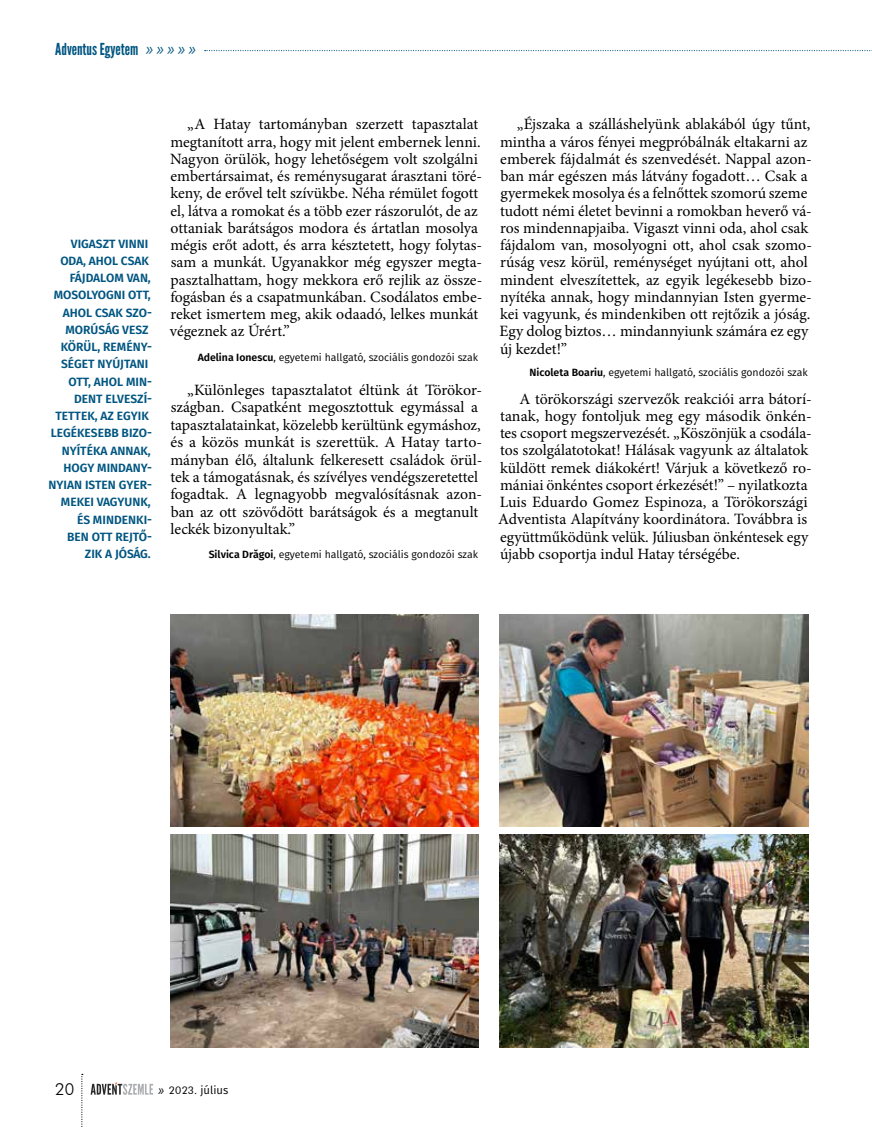
<style>
.page{position:relative;width:872px;height:1127px;background:#fff}
.page>*{position:absolute;margin:0;border:0;box-sizing:border-box;transform-origin:0 0}
.t1{font:16.5px "League Gothic";color:#005581}
.t2{font:300 16.5px "Futura BT";color:#000}
.t3{font:15.75px/17.2px "Minion Pro";color:#000}
.t4{font:600 12px "Fira Sans";color:#005581}
.t5{font:11.25px "Fira Sans";color:#000}
.t6{font:10.5px "Fira Sans";color:#000}
.s1{font-family:"Koz Go Pr 6 N"}
.s2{font-weight:600}
.s3{font-family:"Koz Go Pr 6 N";font-size:13.5px}
.s4{font-family:"Futura BT";font-size:10.5px}
</style>
<div class="page">
<svg style="left:205px;top:50px;width:667px;height:1px"></svg>
<img style="left:500px;top:614px;width:308px;height:213px">
<img style="left:500px;top:835px;width:308px;height:212px">
<img style="left:170px;top:614px;width:308px;height:213px">
<img style="left:170px;top:835px;width:308px;height:212px">
<svg style="left:81px;top:1074px;width:2px;height:53px"></svg>
<svg style="left:91px;top:1082px;width:62px;height:13px"></svg>
<p class="t1" style="left:55px;top:40px;width:142px">Adventus Egyetem <span class="s1">» » » » »</span></p>
<p class="t4" style="left:71px;top:235px;width:79px">VIGASZT VINNI</p>
<p class="t4" style="left:60px;top:252px;width:90px">ODA, AHOL CSAK</p>
<p class="t4" style="left:70px;top:269px;width:83px">FÁJDALOM VAN,</p>
<p class="t4" style="left:54px;top:287px;width:98px">MOSOLYOGNI OTT,</p>
<p class="t4" style="left:63px;top:304px;width:91px">AHOL CSAK SZO-</p>
<p class="t4" style="left:66px;top:321px;width:85px">MORÚSÁG VESZ</p>
<p class="t4" style="left:61px;top:338px;width:93px">KÖRÜL, REMÉNY-</p>
<p class="t4" style="left:61px;top:356px;width:89px">SÉGET NYÚJTANI</p>
<p class="t4" style="left:68px;top:373px;width:85px">OTT, AHOL MIN-</p>
<p class="t4" style="left:74px;top:390px;width:79px">DENT ELVESZÍ-</p>
<p class="t4" style="left:55px;top:407px;width:95px">TETTEK, AZ EGYIK</p>
<p class="t4" style="left:51px;top:425px;width:103px">LEGÉKESEBB BIZO-</p>
<p class="t4" style="left:62px;top:442px;width:91px">NYÍTÉKA ANNAK,</p>
<p class="t4" style="left:63px;top:459px;width:90px">HOGY MINDAN -</p>
<p class="t4" style="left:49px;top:476px;width:105px">NYIAN ISTEN GYER-</p>
<p class="t4" style="left:61px;top:494px;width:91px">MEKEI VAGYUNK,</p>
<p class="t4" style="left:77px;top:511px;width:76px">ÉS MINDENKI-</p>
<p class="t4" style="left:67px;top:528px;width:86px">BEN OTT REJTŐ-</p>
<p class="t4" style="left:85px;top:545px;width:67px">ZIK A JÓSÁG.</p>
<p class="t3" style="left:170px;top:116px;width:314px;text-indent:17px">„A Hatay tartományban szerzett tapasztalat megtanított arra, hogy mit jelent embernek lenni.<br>Nagyon örülök, hogy lehetőségem volt szolgálni embertársaimat, és reménysugarat árasztani töré&shy;keny, de erővel telt szívükbe. Néha rémület fogott el, látva a romokat és a több ezer rászorulót, de az ottaniak barátságos modora és ártatlan mosolya mégis erőt adott, és arra késztetett, hogy folytas&shy;sam a munkát. Ugyanakkor még egyszer megta&shy;pasztalhattam, hogy mekkora erő rejlik az össze&shy;fogásban és a csapatmunkában. Csodálatos embe&shy;reket ismertem meg, akik odaadó, lelkes munkát végeznek az Úrért.”</p>
<p class="t6" style="left:198px;top:349px;width:282px"><span class="s2">Adelina Ionescu</span>, egyetemi hallgató, szociális gondozói szak</p>
<p class="t3" style="left:170px;top:381px;width:313px;text-indent:17px">„Különleges tapasztalatot éltünk át Törökor&shy;szágban. Csapatként megosztottuk egymással a tapasztalatainkat, közelebb kerültünk egymáshoz, és a közös munkát is szerettük. A Hatay tarto&shy;mányban élő, általunk felkeresett családok örül&shy;tek a támogatásnak, és szívélyes vendégszeretettel fogadtak. A legnagyobb megvalósításnak azon&shy;ban az ott szövődött barátságok és a megtanult leckék bizonyultak.”</p>
<p class="t6" style="left:209px;top:547px;width:271px"><span class="s2">Silvica Drăgoi</span>, egyetemi hallgató, szociális gondozói szak</p>
<p class="t3" style="left:499px;top:116px;width:314px;text-indent:17px">„Éjszaka a szálláshelyünk ablakából úgy tűnt, mintha a város fényei megpróbálnák eltakarni az emberek fájdalmát és szenvedését. Nappal azon&shy;ban már egészen más látvány fogadott… Csak a gyermekek mosolya és a felnőttek szomorú szeme tudott némi életet bevinni a romokban heverő vá&shy;ros mindennapjaiba. Vigaszt vinni oda, ahol csak fájdalom van, mosolyogni ott, ahol csak szomo&shy;rúság vesz körül, reménységet nyújtani ott, ahol mindent elveszítettek, az egyik legékesebb bizo&shy;nyítéka annak, hogy mindannyian Isten gyerme&shy;kei vagyunk, és mindenkiben ott rejtőzik a jóság.<br>Egy dolog biztos… mindannyiunk számára ez egy új kezdet!”</p>
<p class="t6" style="left:529px;top:365px;width:280px"><span class="s2">Nicoleta Boariu</span>, egyetemi hallgató, szociális gondozói szak</p>
<p class="t3" style="left:498px;top:390px;width:315px;text-indent:21px">A törökországi szervezők reakciói arra bátorí&shy;tanak, hogy fontoljuk meg egy második önkén&shy;tes csoport megszervezését. „Köszönjük a csodála&shy;tos szolgálatotokat! Hálásak vagyunk az általatok küldött remek diákokért! Várjuk a következő ro&shy;mániai önkéntes csoport érkezését!” – nyilatkozta Luis Eduardo Gomez Espinoza, a Törökországi Adventista Alapítvány koordinátora. Továbbra is együttműködünk velük. Júliusban önkéntesek egy újabb csoportja indul Hatay térségébe.</p>
<p class="t2" style="left:55px;top:1079px;width:21px">20</p>
<p class="t5" style="left:158px;top:1082px;width:72px"><span class="s3">»</span> <span class="s4">2023.</span> július</p>
</div>
